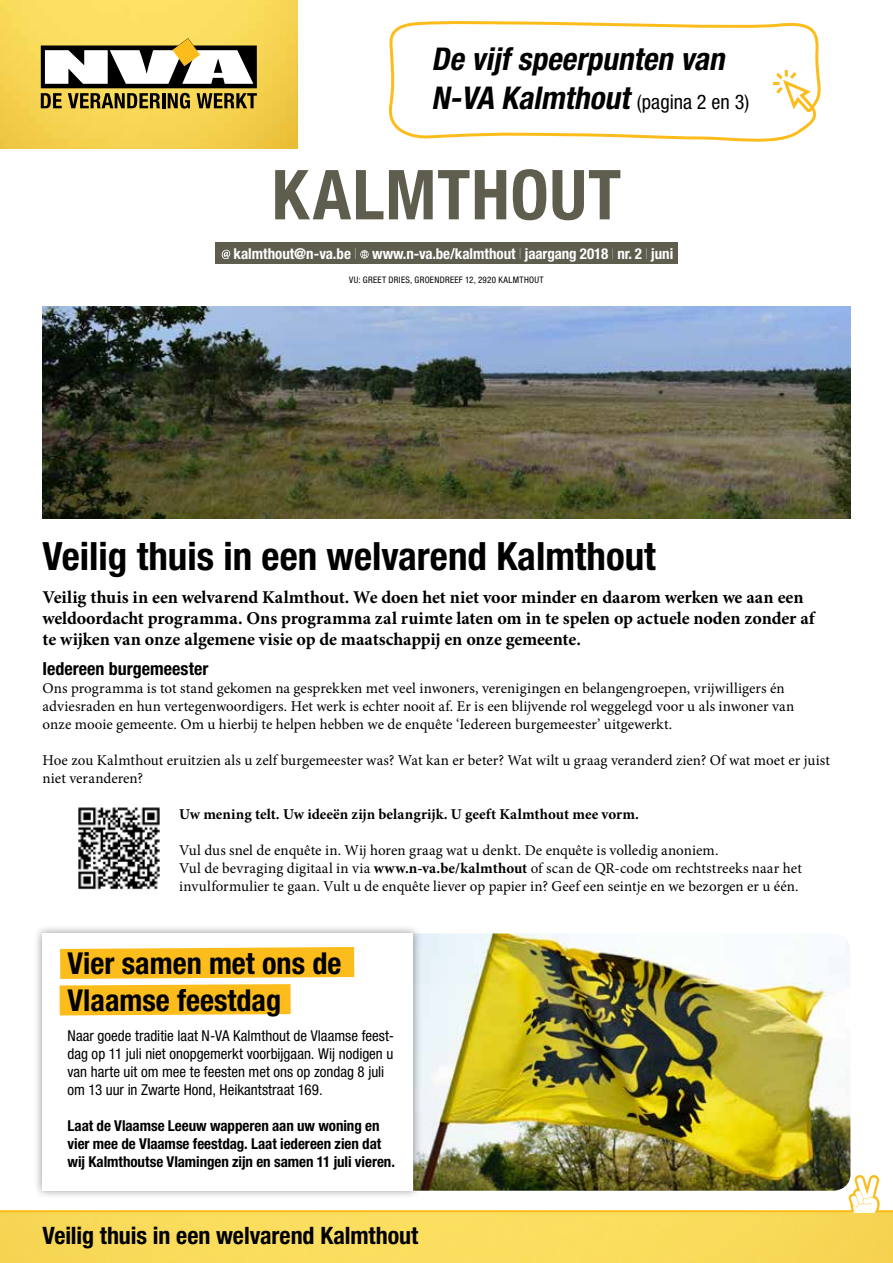
<style>
.page{position:relative;width:893px;height:1263px;background:#fff}
.page>*{position:absolute;margin:0;border:0;box-sizing:border-box;transform-origin:0 0}
.t1{font:700 condensed 69px "Helvetica Neue LT Std";letter-spacing:.015em;color:#5e5d4e}
.t2{font:700 condensed 39px "Helvetica Neue LT Std";color:#000}
.t3{font:italic 700 condensed 31.35px/38.2px "Helvetica Neue LT Std";color:#000}
.t4{font:700 condensed 30.15px/36.3px "Helvetica Neue LT Std";color:#000}
.t5{font:700 condensed 24px "Helvetica Neue LT Std";letter-spacing:-.005em;color:#000}
.t6{font:700 18px/21px "Minion Pro";letter-spacing:-.005em;color:#000}
.t7{font:700 condensed 18px "Helvetica Neue LT Std";color:#000}
.t8{font:15px/18px "Minion Pro";color:#000}
.t9{font:condensed 15px/18px "Helvetica Neue LT Std";color:#000}
.t10{font:700 condensed 15px/18px "Helvetica Neue LT Std";letter-spacing:-.005em;color:#000}
.t11{font:700 condensed 15px "Helvetica Neue LT Std";color:#fff}
.t12{font:700 15px "Minion Pro";color:#000}
.t13{font:condensed 9px "Helvetica Neue LT Std";letter-spacing:.035em;color:#000}
.s1{font-weight:400;font-style:normal;font-size:20.25px}
.s2{font-weight:200}
.s3{font-weight:700}
</style>
<div class="page">
<img style="left:0;top:0;width:298px;height:149px">
<svg style="left:41px;top:38px;width:216px;height:71px"></svg>
<img style="left:0;top:1213px;width:893px;height:50px">
<svg style="left:0;top:1174px;width:893px;height:39px"></svg>
<div style="left:215px;top:242px;width:463px;height:22px;background:#5e5d4e"></div>
<svg style="left:222px;top:250px;width:8px;height:9px"></svg>
<svg style="left:360px;top:250px;width:9px;height:9px"></svg>
<img style="left:43px;top:306px;width:807px;height:213px">
<img style="left:78px;top:807px;width:82px;height:83px">
<svg style="left:389px;top:21px;width:432px;height:121px"></svg>
<img style="left:422px;top:933px;width:428px;height:258px">
<div style="left:34px;top:924px;width:388px;height:275px;background:#000;opacity:.4"></div>
<div style="left:43px;top:933px;width:370px;height:258px;background:#fff"></div>
<svg style="left:55px;top:932px;width:303px;height:84px"></svg>
<h3 class="t3" style="left:432px;top:40px;width:319px">De vijfspeerpunten van<br>N-VA Kalmthout<span class="s1">( p a g i n a 2 e n 3 )</span></h3>
<h1 class="t1" style="left:272px;top:153px;width:351px">KALMTHOUT</h1>
<p class="t11" style="left:234px;top:244px;width:441px">kalmthout@n-va.be <span class="s2">I</span> www.n-va.be/kalmthout <span class="s2">I</span> jaargang 2018 <span class="s2">I</span> nr. 2 <span class="s2">I</span> juni</p>
<p class="t13" style="left:349px;top:274px;width:196px">VU: GREET DRIES, GROENDREEF 12, 2920 KALMTHOUT</p>
<h2 class="t2" style="left:43px;top:532px;width:615px">Veilig thuis in een welvarend Kalmthout</h2>
<p class="t6" style="left:43px;top:587px;width:774px">Veilig thuis in een welvarend Kalmthout. We doen het niet voor minder en daarom werken we aan een weldoordacht programma. Ons programma zal ruimte laten om in te spelen op actuele noden zonder af te wijken van onze algemene visie op de maatschappij en onze gemeente.</p>
<p class="t7" style="left:43px;top:657px;width:167px">Iedereen burgemeester</p>
<p class="t8" style="left:43px;top:679px;width:753px">Ons programma is tot stand gekomen na gesprekken met veel inwoners, verenigingen en belangengroepen, vrijwilligers én adviesraden en hun vertegenwoordigers. Het werk is echter nooit af. Er is een blijvende rol weggelegd voor u als inwoner van onze mooie gemeente. Om u hierbij te helpen hebben we de enquête ‘Iedereen burgemeester’ uitgewerkt.</p>
<p class="t8" style="left:43px;top:751px;width:789px">Hoe zou Kalmthout eruitzien als u zelf burgemeester was? Wat kan er beter? Wat wilt u graag veranderd zien? Of wat moet er juist niet veranderen?</p>
<p class="t12" style="left:179px;top:803px;width:461px">Uw mening telt. Uw ideeën zijn belangrijk. U geeft Kalmthout mee vorm.</p>
<p class="t8" style="left:179px;top:841px;width:624px">Vul dus snel de enquête in. Wij horen graag wat u denkt. De enquête is volledig anoniem.<br>Vul de bevraging digitaal in via <span class="s3">www.n-va.be/kalmthout</span> of scan de QR-code om rechtstreeks naar het invulformulier te gaan. Vult u de enquête liever op papier in? Geef een seintje en we bezorgen er u één.</p>
<h3 class="t4" style="left:68px;top:945px;width:275px">Vier samen met ons de<br>Vlaamse feestdag</h3>
<p class="t9" style="left:68px;top:1027px;width:328px">Naar goede traditie laat N-VA Kalmthout de Vlaamse feest&shy;dag op 11 juli niet onopgemerkt voorbijgaan. Wij nodigen u van harte uit om mee te feesten met ons op zondag 8 juli om 13 uur in Zwarte Hond, Heikantstraat 169.</p>
<p class="t10" style="left:68px;top:1117px;width:329px">Laat de Vlaamse Leeuw wapperen aan uw woning en vier mee de Vlaamse feestdag. Laat iedereen zien dat wij Kalmthoutse Vlamingen zijn en samen 11 juli vieren.</p>
<h3 class="t5" style="left:43px;top:1221px;width:377px">Veilig thuis in een welvarend Kalmthout</h3>
</div>
